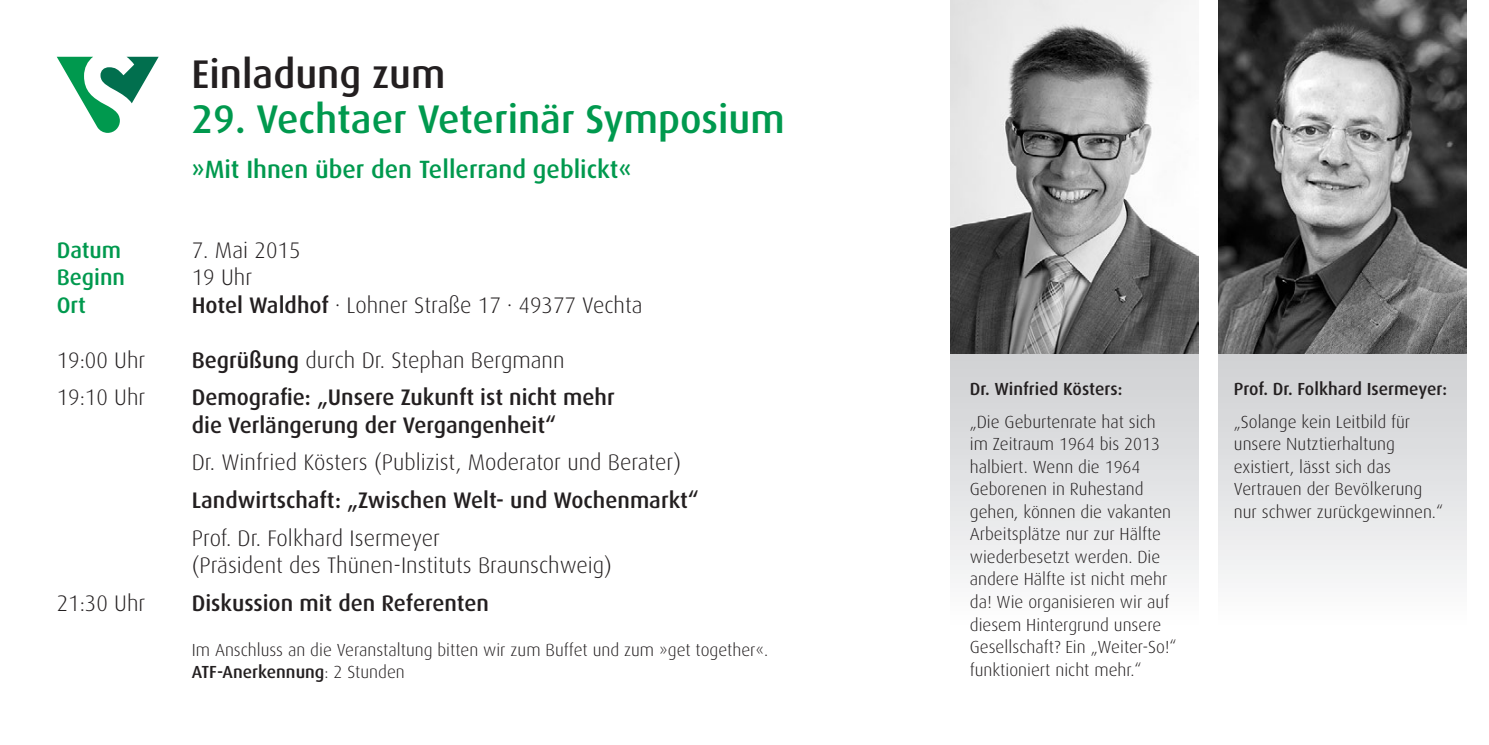
<style>
.page{position:relative;width:1489px;height:745px;background:#fff}
.page>*{position:absolute;margin:0;border:0;box-sizing:border-box;transform-origin:0 0}
.t1{font:500 40px "Dax Pro";color:#00994e}
.t2{font:500 40px "Dax Pro";color:#231f20}
.t3{font:500 25px "Dax Pro";color:#00994e}
.t4{font:300 22.5px/27.5px "Dax Pro";color:#231f20}
.t5{font:500 22.5px/27.5px "Dax Pro";color:#231f20}
.t6{font:500 22.5px "Dax Pro";color:#00994e}
.t7{font:300 17.5px/22.5px "Dax Pro";color:#231f20}
.t8{font:500 17.5px "Dax Pro";color:#231f20}
.s1{font-weight:500}
</style>
<div class="page">
<svg style="left:57px;top:57px;width:102px;height:76px"></svg>
<img style="left:950px;top:0;width:248px;height:354px">
<img style="left:1218px;top:0;width:247px;height:354px">
<div style="left:950px;top:354px;width:248px;height:390px;background:linear-gradient(to bottom,#d1d2d5,#fff)"></div>
<div style="left:1217px;top:354px;width:248px;height:390px;background:linear-gradient(to bottom,#d1d2d5,#fff)"></div>
<h1 class="t2" style="left:191px;top:48px;width:255px">Einladung zum</h1>
<h1 class="t1" style="left:191px;top:93px;width:595px">29. Vechtaer Veterinär Symposium</h1>
<h2 class="t3" style="left:191px;top:153px;width:442px">»Mit Ihnen über den Tellerrand geblickt«</h2>
<p class="t6" style="left:57px;top:235px;width:66px">Datum</p>
<p class="t4" style="left:192px;top:235px;width:110px">7. Mai 2015</p>
<p class="t6" style="left:57px;top:263px;width:70px">Beginn</p>
<p class="t4" style="left:192px;top:263px;width:62px">19 Uhr</p>
<p class="t6" style="left:57px;top:290px;width:31px">Ort</p>
<p class="t4" style="left:192px;top:290px;width:452px"><span class="s1">Hotel Waldhof</span> · Lohner Straße 17 · 49377 Vechta</p>
<p class="t4" style="left:57px;top:345px;width:90px">19:00 Uhr</p>
<p class="t4" style="left:192px;top:345px;width:374px"><span class="s1">Begrüßung</span> durch Dr. Stephan Bergmann</p>
<p class="t4" style="left:57px;top:383px;width:90px">19:10 Uhr</p>
<p class="t5" style="left:192px;top:383px;width:424px">Demografie: „Unsere Zukunft ist nicht mehr die Verlängerung der Vergangenheit“</p>
<p class="t4" style="left:192px;top:448px;width:491px">Dr. Winfried Kösters (Publizist, Moderator und Berater)</p>
<p class="t5" style="left:192px;top:485px;width:508px">Landwirtschaft: „Zwischen Welt- und Wochenmarkt“</p>
<p class="t4" style="left:192px;top:523px;width:421px">Prof. Dr. Folkhard Isermeyer<br>(Präsident des Thünen-Instituts Braunschweig)</p>
<p class="t4" style="left:57px;top:588px;width:90px">21:30 Uhr</p>
<p class="t5" style="left:192px;top:588px;width:298px">Diskussion mit den Referenten</p>
<p class="t7" style="left:192px;top:637px;width:578px">Im Anschluss an die Veranstaltung bitten wir zum Buffet und zum »get together«.<br><span class="s1">ATF-Anerkennung</span>: 2 Stunden</p>
<p class="t8" style="left:969px;top:377px;width:154px">Dr. Winfried Kösters:</p>
<p class="t7" style="left:969px;top:409px;width:208px">„Die Geburtenrate hat sich im Zeitraum 1964 bis 2013 halbiert. Wenn die 1964<br>Geborenen in Ruhestand gehen, können die vakanten<br>Arbeitsplätze nur zur Hälfte wiederbesetzt werden. Die andere Hälfte ist nicht mehr da! Wie organisieren wir auf diesem Hintergrund unsere<br>Gesellschaft? Ein „Weiter-So!“ funktioniert nicht mehr.“</p>
<p class="t8" style="left:1233px;top:377px;width:215px">Prof. Dr. Folkhard Isermeyer:</p>
<p class="t7" style="left:1233px;top:409px;width:210px">„Solange kein Leitbild für unsere Nutztierhaltung existiert, lässt sich das<br>Vertrauen der Bevölkerung nur schwer zurückgewinnen.“</p>
</div>
